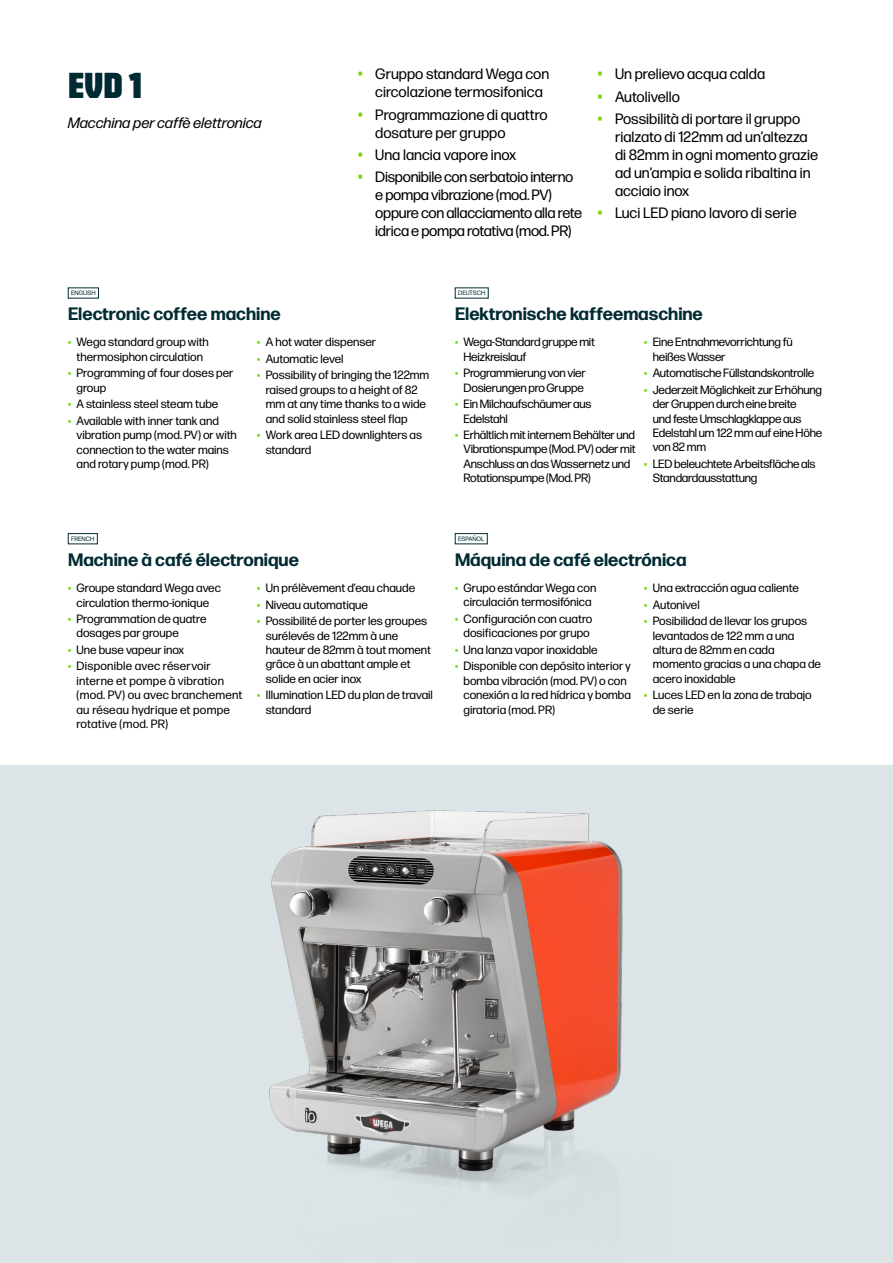
<style>
.page{position:relative;width:893px;height:1263px;background:#fff}
.page>*{position:absolute;margin:0;border:0;box-sizing:border-box;transform-origin:0 0}
.t1{font:36px "Wega Sans";color:#002b32}
.t2{font:700 18px "Forma DJR Text";color:#002b32}
.t3{font:15px/18px "Forma DJR Text";color:#000}
.t4{font:15px/18px "Forma DJR Text";letter-spacing:-.02em;color:#000}
.t5{font:italic 15px "Forma DJR Text";color:#000}
.t6{font:12px/14.4px "Forma DJR Text";color:#000}
.t7{font:12px/14.4px "Forma DJR Text";letter-spacing:-.02em;color:#000}
.t8{font:12px/14.4px "Forma DJR Text";letter-spacing:.02em;color:#000}
.t9{font:6.3px "Forma DJR Text";color:#002b32}
.s1{font-size:18px;color:#72d800}
.s2{color:#72d800}
</style>
<div class="page">
<div style="left:68px;top:533px;width:30px;height:11px;border:1px solid #002b32"></div>
<div style="left:455px;top:533px;width:32px;height:11px;border:1px solid #002b32"></div>
<div style="left:0;top:765px;width:893px;height:498px;background:#dce4e7"></div>
<img style="left:269px;top:810px;width:354px;height:376px">
<h1 class="t1" style="left:68px;top:63px;width:76px">EVD 1</h1>
<p class="t5" style="left:68px;top:113px;width:196px">Macchina per caffè elettronica</p>
<p class="t3" style="left:375px;top:65px;width:176px;text-indent:-17px"><span class="s1">•</span> Gruppo standard Wega con circolazione termosifonica</p>
<p class="t3" style="left:375px;top:105px;width:174px;text-indent:-17px"><span class="s1">•</span> Programmazione di quattro dosature per gruppo</p>
<p class="t3" style="left:358px;top:145px;width:160px"><span class="s1">•</span> Una lancia vapore inox</p>
<p class="t4" style="left:375px;top:167px;width:208px;text-indent:-17px"><span class="s1">•</span> Disponibile con serbatoio interno e pompa vibrazione (mod. PV) oppure con allacciamento alla rete idrica e pompa rotativa (mod. PR)</p>
<p class="t3" style="left:598px;top:65px;width:169px"><span class="s1">•</span> Un prelievo acqua calda</p>
<p class="t3" style="left:598px;top:87px;width:83px"><span class="s1">•</span> Autolivello</p>
<p class="t3" style="left:615px;top:109px;width:205px;text-indent:-17px"><span class="s1">•</span> Possibilità di portare il gruppo rialzato di 122mm ad un’altezza di 82mm in ogni momento grazie ad un’ampia e solida ribaltina in acciaio inox</p>
<p class="t3" style="left:598px;top:203px;width:200px"><span class="s1">•</span> Luci LED piano lavoro di serie</p>
<p class="t9" style="left:71px;top:289px;width:26px">ENGLISH</p>
<p class="t9" style="left:458px;top:289px;width:29px">DEUTSCH</p>
<h2 class="t2" style="left:68px;top:302px;width:214px">Electronic coffee machine</h2>
<h2 class="t2" style="left:455px;top:302px;width:249px">Elektronische kaffeemaschine</h2>
<p class="t6" style="left:68px;top:335px;width:142px;text-align:center"><span class="s2">•</span> Wega standard group with thermosiphon circulation</p>
<p class="t6" style="left:77px;top:366px;width:159px;text-indent:-9px"><span class="s2">•</span> Programming of four doses per group</p>
<p class="t6" style="left:68px;top:396px;width:152px"><span class="s2">•</span> A stainless steel steam tube</p>
<p class="t6" style="left:77px;top:413px;width:162px;text-indent:-9px"><span class="s2">•</span> Available with inner tank and vibration pump (mod. PV) or with connection to the water mains and rotary pump (mod. PR)</p>
<p class="t6" style="left:257px;top:335px;width:120px"><span class="s2">•</span> A hot water dispenser</p>
<p class="t6" style="left:257px;top:351px;width:88px"><span class="s2">•</span> Automatic level</p>
<p class="t6" style="left:266px;top:368px;width:165px;text-indent:-9px"><span class="s2">•</span> Possibility of bringing the 122mm raised groups to a height of 82 mm at any time thanks to a wide and solid stainless steel flap</p>
<p class="t6" style="left:266px;top:427px;width:158px;text-indent:-9px"><span class="s2">•</span> Work area LED downlighters as standard</p>
<p class="t7" style="left:464px;top:335px;width:133px;text-indent:-9px"><span class="s2">•</span> Wega-Standard gruppe mit<br>Heizkreislauf</p>
<p class="t7" style="left:455px;top:365px;width:132px;text-align:center"><span class="s2">•</span> Programmierung von vier<br>Dosierungen pro Gruppe</p>
<p class="t7" style="left:464px;top:396px;width:130px;text-indent:-9px"><span class="s2">•</span> Ein Milchaufschäumer aus<br>Edelstahl</p>
<p class="t7" style="left:464px;top:427px;width:174px;text-indent:-9px"><span class="s2">•</span> Erhältlich mit internem Behälter und Vibrationspumpe (Mod. PV) oder mit Anschluss an das Wassernetz und Rotationspumpe (Mod. PR)</p>
<p class="t7" style="left:653px;top:335px;width:142px;text-indent:-9px"><span class="s2">•</span> Eine Entnahmevorrichtung fü heißes Wasser</p>
<p class="t7" style="left:644px;top:365px;width:171px"><span class="s2">•</span> Automatische Füllstandskontrolle</p>
<p class="t7" style="left:653px;top:382px;width:171px;text-indent:-9px"><span class="s2">•</span> Jederzeit Möglichkeit zur Erhöhung der Gruppen durch eine breite<br>und feste Umschlagklappe aus<br>Edelstahl um 122 mm auf eine Höhe von 82 mm</p>
<p class="t7" style="left:653px;top:456px;width:164px;text-indent:-9px"><span class="s2">•</span> LED beleuchtete Arbeitsfläche als<br>Standardausstattung</p>
<p class="t9" style="left:71px;top:535px;width:25px">FRENCH</p>
<p class="t9" style="left:458px;top:535px;width:28px">ESPAÑOL</p>
<h2 class="t2" style="left:68px;top:548px;width:232px">Machine à café électronique</h2>
<h2 class="t2" style="left:455px;top:548px;width:233px">Máquina de café electrónica</h2>
<p class="t6" style="left:68px;top:580px;width:154px;text-align:center"><span class="s2">•</span> Groupe standard Wega avec circulation thermo-ionique</p>
<p class="t6" style="left:77px;top:611px;width:131px;text-indent:-9px"><span class="s2">•</span> Programmation de quatre dosages par groupe</p>
<p class="t6" style="left:68px;top:642px;width:118px"><span class="s2">•</span> Une buse vapeur inox</p>
<p class="t8" style="left:77px;top:659px;width:167px;text-indent:-9px"><span class="s2">•</span> Disponible avec réservoir interne et pompe à vibration (mod. PV) ou avec branchement au réseau hydrique et pompe rotative (mod. PR)</p>
<p class="t6" style="left:257px;top:580px;width:159px"><span class="s2">•</span> Un prélèvement d’eau chaude</p>
<p class="t6" style="left:257px;top:597px;width:112px"><span class="s2">•</span> Niveau automatique</p>
<p class="t6" style="left:266px;top:613px;width:167px;text-indent:-9px"><span class="s2">•</span> Possibilité de porter les groupes surélevés de 122mm à une hauteur de 82mm à tout moment grâce à un abattant ample et solide en acier inox</p>
<p class="t6" style="left:266px;top:687px;width:169px;text-indent:-9px"><span class="s2">•</span> Illumination LED du plan de travail standard</p>
<p class="t6" style="left:455px;top:580px;width:143px;text-align:center"><span class="s2">•</span> Grupo estándar Wega con circulación termosifónica</p>
<p class="t6" style="left:455px;top:611px;width:139px;text-align:center"><span class="s2">•</span> Configuración con cuatro dosificaciones por grupo</p>
<p class="t6" style="left:455px;top:642px;width:144px"><span class="s2">•</span> Una lanza vapor inoxidable</p>
<p class="t6" style="left:463px;top:659px;width:169px;text-indent:-9px"><span class="s2">•</span> Disponible con depósito interior y bomba vibración (mod. PV) o con conexión a la red hídrica y bomba giratoria (mod. PR)</p>
<p class="t6" style="left:644px;top:580px;width:156px"><span class="s2">•</span> Una extracción agua caliente</p>
<p class="t6" style="left:644px;top:597px;width:57px"><span class="s2">•</span> Autonivel</p>
<p class="t6" style="left:653px;top:613px;width:170px;text-indent:-9px"><span class="s2">•</span> Posibilidad de llevar los grupos levantados de 122 mm a una altura de 82mm en cada momento gracias a una chapa de acero inoxidable</p>
<p class="t6" style="left:653px;top:687px;width:161px;text-indent:-9px"><span class="s2">•</span> Luces LED en la zona de trabajo de serie</p>
</div>
